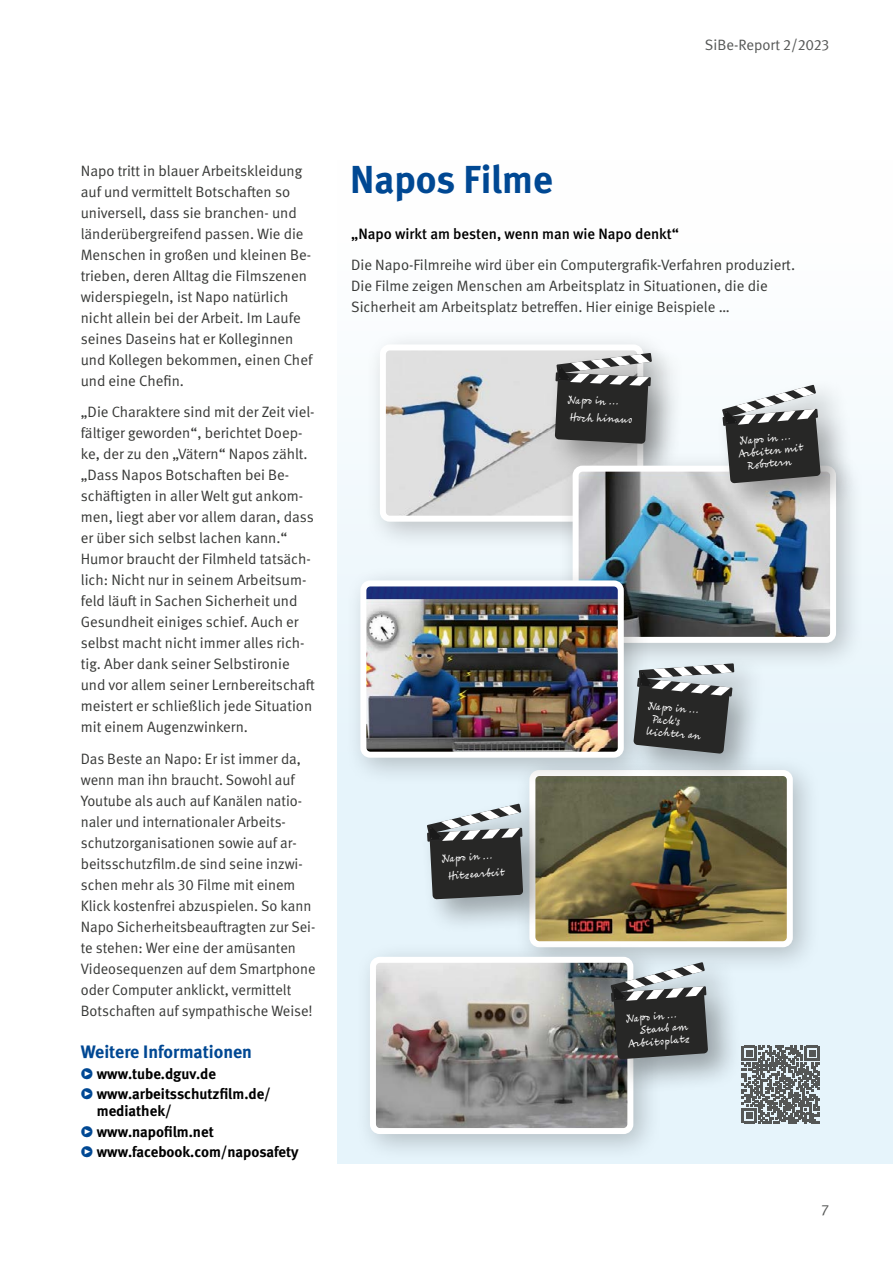
<style>
.page{position:relative;width:893px;height:1263px;background:#fff}
.page>*{position:absolute;margin:0;border:0;box-sizing:border-box;transform-origin:0 0}
.DGUV_Titel_SIBE{font:700 39px "DGUV Meta";color:#004893}
.DGUV_ZT_SIBE{font:700 18px "DGUV Meta";color:#004893}
.DGUV_GS_SIBE{font:15px/21px "DGUV Meta";color:#383937}
.t1{font:700 15px/16.5px "DGUV Meta";color:#000}
.DGUV_GS_med_SIBE{font:500 15px "DGUV Meta";color:#000}
.t2{font:15px "DGUV Meta";color:#555756}
.DGUV_GS_med_SIBE-2{font:8.7px/12.6px "Eric Machat Script";color:#fff}
</style>
<div class="page">
<hr style="left:0;top:0;width:1px;height:575px;background:#e6f4fb">
<div style="left:337px;top:160px;width:556px;height:1004px;background:linear-gradient(to bottom,#fdfefe,#dff1f9)"></div>
<svg style="left:742px;top:1046px;width:77px;height:77px;background:#7e8485"></svg>
<div style="left:364px;top:328px;width:308px;height:222px;background:#000;opacity:.22"></div>
<img style="left:387px;top:351px;width:170px;height:164px">
<div style="left:380px;top:344px;width:263px;height:178px;border:6px solid #fff;border-radius:7px"></div>
<div style="left:513px;top:754px;width:309px;height:222px;background:#000;opacity:.22"></div>
<img style="left:536px;top:777px;width:250px;height:163px">
<div style="left:529px;top:770px;width:264px;height:177px;border:6px solid #fff;border-radius:7px"></div>
<div style="left:354px;top:941px;width:308px;height:222px;background:#000;opacity:.22"></div>
<img style="left:377px;top:964px;width:249px;height:163px">
<div style="left:370px;top:957px;width:263px;height:177px;border:6px solid #fff;border-radius:7px"></div>
<div style="left:547px;top:345px;width:140px;height:134px;background:#000;opacity:.33"></div>
<svg style="left:555px;top:353px;width:97px;height:91px;background:#5b5b5b"></svg>
<div style="left:419px;top:797px;width:140px;height:138px;background:#000;opacity:.33"></div>
<svg style="left:427px;top:804px;width:96px;height:95px;background:#626667"></svg>
<div style="left:603px;top:955px;width:140px;height:140px;background:#000;opacity:.33"></div>
<svg style="left:611px;top:962px;width:97px;height:97px;background:#5b5e5e"></svg>
<div style="left:557px;top:450px;width:308px;height:222px;background:#000;opacity:.22"></div>
<img style="left:580px;top:473px;width:249px;height:163px">
<div style="left:573px;top:466px;width:263px;height:177px;border:6px solid #fff;border-radius:7px"></div>
<div style="left:715px;top:378px;width:141px;height:140px;background:#000;opacity:.33"></div>
<svg style="left:722px;top:385px;width:99px;height:98px"></svg>
<div style="left:344px;top:564px;width:309px;height:222px;background:#000;opacity:.22"></div>
<img style="left:367px;top:587px;width:250px;height:164px">
<div style="left:360px;top:580px;width:264px;height:178px;border:6px solid #fff;border-radius:7px"></div>
<div style="left:626px;top:655px;width:143px;height:134px;background:#000;opacity:.33"></div>
<svg style="left:633px;top:663px;width:101px;height:91px;background:#606263"></svg>
<p class="t2" style="left:705px;top:36px;width:126px">SiBe-Report 2/2023</p>
<p class="DGUV_GS_SIBE" style="left:81px;top:160px;width:233px">Napo tritt in blauer Arbeitskleidung auf und vermittelt Botschaften so universell, dass sie branchen- und länderübergreifend passen. Wie die Menschen in großen und kleinen Be&shy;trieben, deren Alltag die Filmszenen widerspiegeln, ist Napo natürlich nicht allein bei der Arbeit. Im Laufe seines Daseins hat er Kolleginnen und Kollegen bekommen, einen Chef und eine Chefin.</p>
<p class="DGUV_GS_SIBE" style="left:81px;top:402px;width:236px">„Die Charaktere sind mit der Zeit viel&shy;fältiger geworden“, berichtet Doep&shy;ke, der zu den „Vätern“ Napos zählt. „Dass Napos Botschaften bei Be&shy;schäftigten in aller Welt gut ankom&shy;men, liegt aber vor allem daran, dass er über sich selbst lachen kann.“ Humor braucht der Filmheld tatsäch&shy;lich: Nicht nur in seinem Arbeitsum&shy;feld läuft in Sachen Sicherheit und Gesundheit einiges schief. Auch er selbst macht nicht immer alles rich&shy;tig. Aber dank seiner Selbstironie und vor allem seiner Lernbereitschaft meistert er schließlich jede Situation mit einem Augenzwinkern.</p>
<p class="DGUV_GS_SIBE" style="left:81px;top:748px;width:236px">Das Beste an Napo: Er ist immer da, wenn man ihn braucht. Sowohl auf Youtube als auch auf Kanälen natio&shy;naler und internationaler Arbeits&shy;schutzorganisationen sowie auf ar&shy;beitsschutzfilm.de sind seine inzwi&shy;schen mehr als 30 Filme mit einem Klick kostenfrei abzuspielen. So kann Napo Sicherheitsbeauftragten zur Sei&shy;te stehen: Wer eine der amüsanten Videosequenzen auf dem Smartphone oder Computer anklickt, vermittelt Botschaften auf sympathische Weise!</p>
<p class="DGUV_ZT_SIBE" style="left:81px;top:1041px;width:173px">Weitere Informationen</p>
<p class="t1" style="left:97px;top:1065px;width:121px">www.tube.dguv.de</p>
<p class="t1" style="left:97px;top:1086px;width:176px">www.arbeitsschutzfilm.de/ mediathek/</p>
<p class="t1" style="left:97px;top:1123px;width:119px">www.napofilm.net</p>
<p class="t1" style="left:97px;top:1144px;width:203px">www.facebook.com/naposafety</p>
<p class="DGUV_Titel_SIBE" style="left:350px;top:156px;width:204px">Napos Filme</p>
<p class="DGUV_GS_med_SIBE" style="left:351px;top:225px;width:329px">„Napo wirkt am besten, wenn man wie Napo denkt“</p>
<p class="DGUV_GS_SIBE" style="left:351px;top:255px;width:445px">Die Napo-Filmreihe wird über ein Computergrafik-Verfahren produziert.<br>Die Filme zeigen Menschen am Arbeitsplatz in Situationen, die die<br>Sicherheit am Arbeitsplatz betreffen. Hier einige Beispiele …</p>
<p class="DGUV_GS_med_SIBE-2" style="left:568px;top:393px;width:52px;rotate:2deg">Napo in …</p>
<p class="DGUV_GS_med_SIBE-2" style="left:570px;top:411px;width:64px;rotate:2deg">Hoch hinaus</p>
<p class="DGUV_GS_med_SIBE-2" style="left:739px;top:435px;width:52px;rotate:-6deg">Napo in …</p>
<p class="DGUV_GS_med_SIBE-2" style="left:746px;top:447px;width:59px;text-indent:-8px;rotate:-6deg">Arbeiten mit<br>Robotern</p>
<p class="DGUV_GS_med_SIBE-2" style="left:441px;top:852px;width:52px;rotate:-4deg">Napo in …</p>
<p class="DGUV_GS_med_SIBE-2" style="left:448px;top:869px;width:59px;rotate:-4deg">Hitzearbeit</p>
<p class="DGUV_GS_med_SIBE-2" style="left:649px;top:699px;width:52px;rotate:5deg">Napo in …</p>
<p class="DGUV_GS_med_SIBE-2" style="left:648px;top:712px;width:57px;text-indent:5px;rotate:5deg">Pack's leichter an</p>
<p class="DGUV_GS_med_SIBE-2" style="left:625px;top:1012px;width:52px;rotate:-5deg">Napo in …</p>
<p class="DGUV_GS_med_SIBE-2" style="left:626px;top:1025px;width:63px;text-align:right;rotate:-5deg">Staub am<br>Arbeitsplatz</p>
<p class="t2" style="left:822px;top:1201px;width:9px">7</p>
</div>
